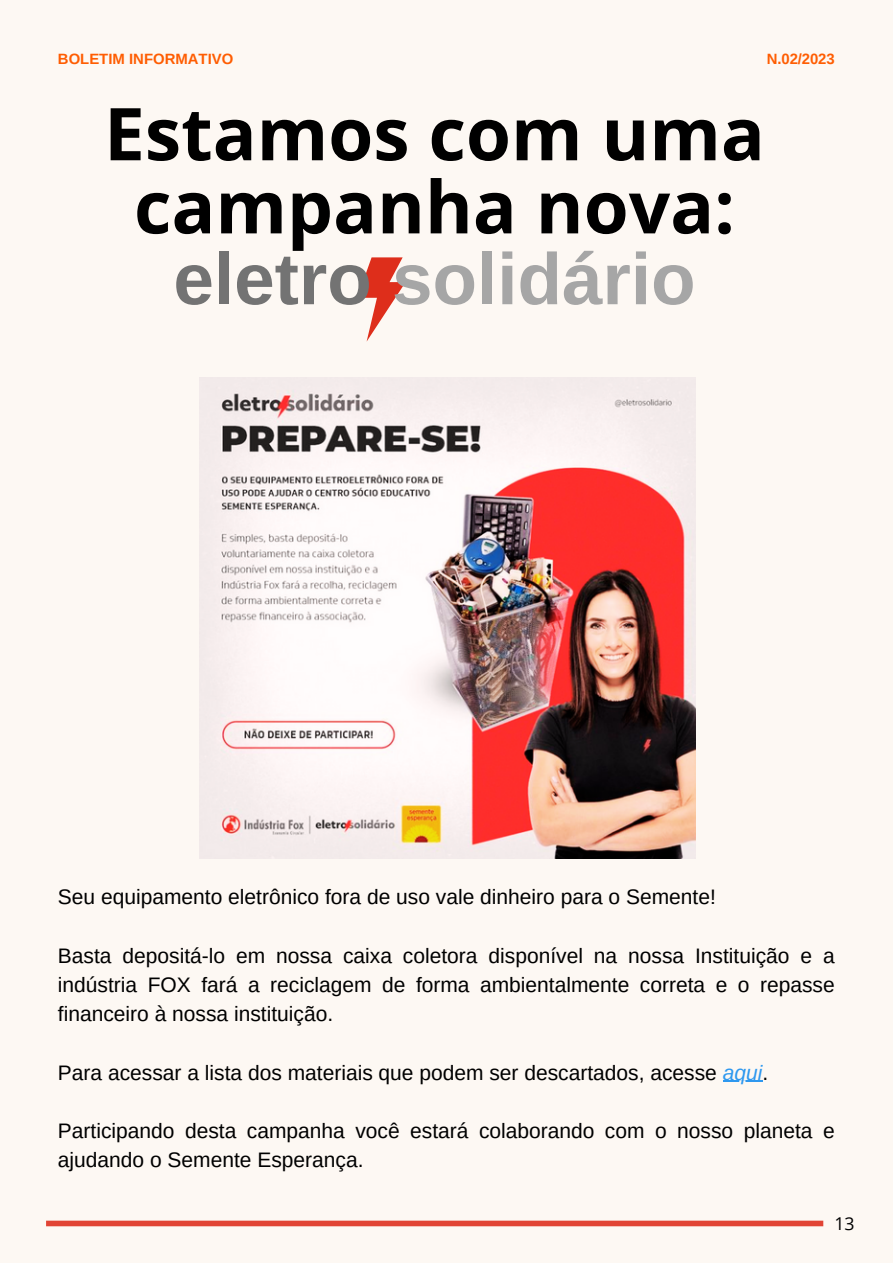
<style>
.page{position:relative;width:893px;height:1264px;background:#fff}
.page>*{position:absolute;margin:0;border:0;box-sizing:border-box;transform-origin:0 0}
.t1{font:700 72.75px/73.1px "Open Sans";color:#000;text-align:center}
.t2{font:700 72.75px "Arimo";color:#a6a6a6}
.t3{font:21px/29.2px "Arimo";color:#000;text-align:justify}
.t4{font:17.7px "Open Sans";color:#000}
.t5{font:700 14.85px "Arimo";color:#ff5d02}
.s1{color:#737373}
.s2{font-style:italic;color:#2e98ef}
</style>
<div class="page">
<div style="left:0;top:0;width:892px;height:1262px;background:#fdf8f3"></div>
<div style="left:46px;top:1220px;width:777px;height:6px;background:#e14434"></div>
<img style="left:199px;top:377px;width:496px;height:481px">
<svg style="left:357px;top:257px;width:48px;height:84px"></svg>
<hr style="left:722px;top:1080px;width:40px;height:1px;background:#2e98ef">
<p class="t5" style="left:58px;top:50px;width:177px">BOLETIM INFORMATIVO</p>
<p class="t5" style="left:766px;top:50px;width:69px">N.02/2023</p>
<p class="t1" style="left:104px;top:95px;width:662px">Estamos com uma campanha nova:</p>
<p class="t2" style="left:173px;top:238px;width:523px"><span class="s1">eletro</span> solidário</p>
<p class="t3" style="left:58px;top:882px;width:659px">Seu equipamento eletrônico fora de uso vale dinheiro para o Semente!</p>
<p class="t3" style="left:58px;top:940px;width:778px">Basta depositá-lo em nossa caixa coletora disponível na nossa Instituição e a indústria FOX fará a reciclagem de forma ambientalmente correta e o repasse financeiro à nossa instituição.</p>
<p class="t3" style="left:58px;top:1057px;width:711px">Para acessar a lista dos materiais que podem ser descartados, acesse <span class="s2">aqui</span>.</p>
<p class="t3" style="left:58px;top:1116px;width:778px">Participando desta campanha você estará colaborando com o nosso planeta e ajudando o Semente Esperança.</p>
<p class="t4" style="left:834px;top:1210px;width:22px">13</p>
</div>
